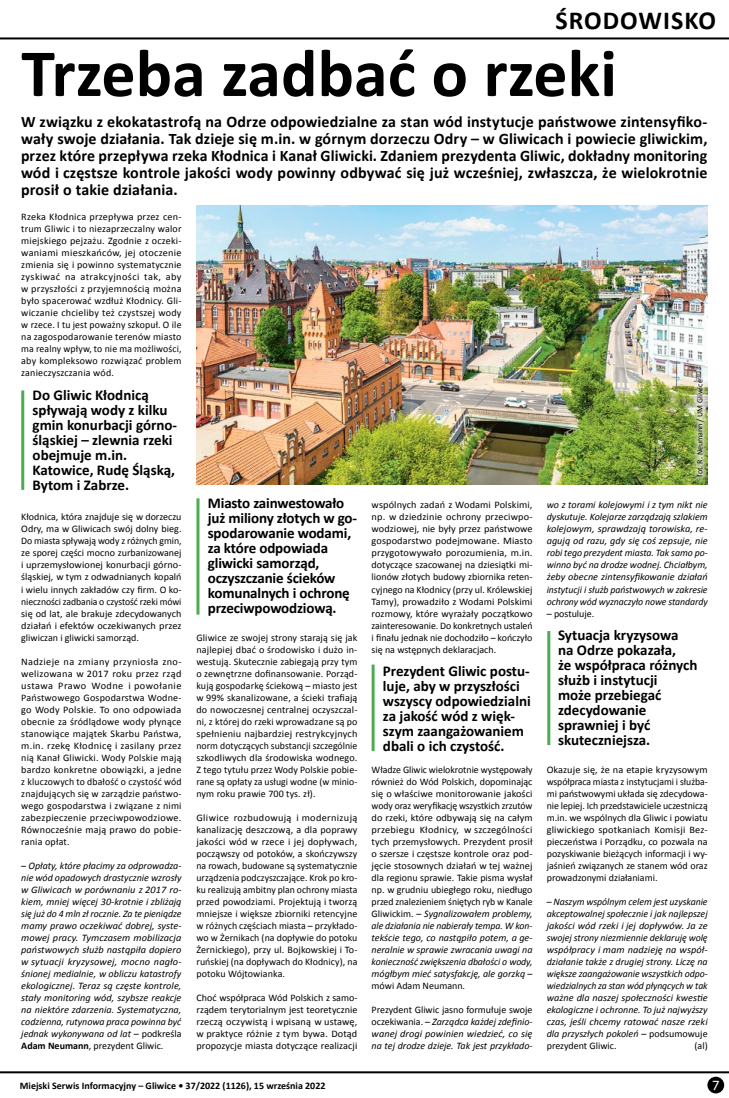
<style>
.page{position:relative;width:729px;height:1098px;background:#fff}
.page>*{position:absolute;margin:0;border:0;box-sizing:border-box;transform-origin:0 0}
.t1{font:700 68px "Calibri";color:#000}
.t2{font:700 26px "Calibri";letter-spacing:.04em;color:#000}
.t3{font:700 16px/17px "Calibri";letter-spacing:.005em;color:#000;text-align:justify}
.t4{font:700 15px/15px "Calibri";color:#000}
.t5{font:13px "Museo Sans 500";color:#fff}
.t6{font:10px/12px "Calibri";color:#000;text-align:justify}
.t7{font:italic 10px/12px "Calibri";color:#000;text-align:justify}
.t8{font:700 10px "Calibri";color:#000}
.t9{font:8px "Calibri";color:#000}
.s1{font-style:normal}
.s2{font-weight:700;font-style:normal}
.s3{font-style:italic}
</style>
<div class="page">
<hr style="left:0;top:37px;width:729px;height:2px;background:#000">
<hr style="left:0;top:1070px;width:729px;height:2px;background:#000">
<div style="left:707px;top:1076px;width:17px;height:16px;background:#000;border-radius:50%"></div>
<hr style="left:21px;top:390px;width:3px;height:99px;background:#4bac52">
<hr style="left:196px;top:498px;width:3px;height:116px;background:#4bac52">
<hr style="left:371px;top:664px;width:3px;height:87px;background:#4bac52">
<hr style="left:547px;top:631px;width:3px;height:113px;background:#4bac52">
<img style="left:196px;top:205px;width:511px;height:279px">
<div style="left:690px;top:373px;width:19px;height:109px;background:#fff;opacity:.75"></div>
<h2 class="t2" style="left:555px;top:4px;width:162px">ŚRODOWISKO</h2>
<h1 class="t1" style="left:21px;top:30px;width:597px">Trzeba zadbać o rzeki</h1>
<p class="t3" style="left:21px;top:113px;width:688px">W związku z ekokatastrofą na Odrze odpowiedzialne za stan wód instytucje państwowe zintensyfiko&shy;wały swoje działania. Tak dzieje się m.in. w górnym dorzeczu Odry – w Gliwicach i powiecie gliwickim, przez które przepływa rzeka Kłodnica i Kanał Gliwicki. Zdaniem prezydenta Gliwic, dokładny monitoring wód i częstsze kontrole jakości wody powinny odbywać się już wcześniej, zwłaszcza, że wielokrotnie prosił o takie działania.</p>
<p class="t6" style="left:21px;top:211px;width:162px">Rzeka Kłodnica przepływa przez cen&shy;trum Gliwic i to niezaprzeczalny walor miejskiego pejzażu. Zgodnie z oczeki&shy;waniami mieszkańców, jej otoczenie zmienia się i powinno systematycznie zyskiwać na atrakcyjności tak, aby w przyszłości z przyjemnością można było spacerować wzdłuż Kłodnicy. Gli&shy;wiczanie chcieliby też czystszej wody w rzece. I tu jest poważny szkopuł. O ile na zagospodarowanie terenów miasto ma realny wpływ, to nie ma możliwości, aby kompleksowo rozwiązać problem zanieczyszczania wód.</p>
<h3 class="t4" style="left:33px;top:387px;width:146px">Do Gliwic Kłodnicą spływają wody z kilku gmin konurbacji górno&shy;śląskiej – zlewnia rzeki obejmuje m.in.<br>Katowice, Rudę Śląską,<br>Bytom i Zabrze.</h3>
<p class="t6" style="left:21px;top:511px;width:162px">Kłodnica, która znajduje się w dorzeczu Odry, ma w Gliwicach swój dolny bieg.<br>Do miasta spływają wody z różnych gmin, ze sporej części mocno zurbanizowanej i uprzemysłowionej konurbacji górno&shy;śląskiej, w tym z odwadnianych kopalń i wielu innych zakładów czy firm. O ko&shy;nieczności zadbania o czystość rzeki mówi się od lat, ale brakuje zdecydowanych działań i efektów oczekiwanych przez gliwiczan i gliwicki samorząd.</p>
<p class="t6" style="left:21px;top:655px;width:162px">Nadzieje na zmiany przyniosła zno&shy;welizowana w 2017 roku przez rząd ustawa Prawo Wodne i powołanie Państwowego Gospodarstwa Wodne&shy;go Wody Polskie. To ono odpowiada obecnie za śródlądowe wody płynące stanowiące majątek Skarbu Państwa, m.in. rzekę Kłodnicę i zasilany przez nią Kanał Gliwicki. Wody Polskie mają bardzo konkretne obowiązki, a jedne z kluczowych to dbałość o czystość wód znajdujących się w zarządzie państwo&shy;wego gospodarstwa i związane z nimi zabezpieczenie przeciwpowodziowe.<br>Równocześnie mają prawo do pobie&shy;rania opłat.</p>
<p class="t7" style="left:21px;top:858px;width:162px"><span class="s1">–</span> Opłaty, które płacimy za odprowadza&shy;nie wód opadowych drastycznie wzrosły w Gliwicach w porównaniu z 2017 ro&shy;kiem, mniej więcej 30-krotnie i zbliżają się już do 4 mln zł rocznie. Za te pieniądze mamy prawo oczekiwać dobrej, syste&shy;mowej pracy. Tymczasem mobilizacja państwowych służb nastąpiła dopiero w sytuacji kryzysowej, mocno nagło&shy;śnionej medialnie, w obliczu katastrofy ekologicznej. Teraz są częste kontrole, stały monitoring wód, szybsze reakcje na niektóre zdarzenia. Systematyczna, codzienna, rutynowa praca powinna być jednak wykonywana od lat <span class="s1">– podkreśla </span><span class="s2">Adam Neumann</span><span class="s1">, prezydent Gliwic.</span></p>
<h3 class="t4" style="left:208px;top:495px;width:151px">Miasto zainwestowało już miliony złotych w go&shy;spodarowanie wodami, za które odpowiada gliwicki samorząd, oczyszczanie ścieków komunalnych i ochronę przeciwpowodziową.</h3>
<p class="t6" style="left:196px;top:631px;width:162px">Gliwice ze swojej strony starają się jak najlepiej dbać o środowisko i dużo in&shy;westują. Skutecznie zabiegają przy tym o zewnętrzne dofinansowanie. Porząd&shy;kują gospodarkę ściekową – miasto jest w 99% skanalizowane, a ścieki trafiają do nowoczesnej centralnej oczyszczal&shy;ni, z której do rzeki wprowadzane są po spełnieniu najbardziej restrykcyjnych norm dotyczących substancji szczególnie szkodliwych dla środowiska wodnego.<br>Z tego tytułu przez Wody Polskie pobie&shy;rane są opłaty za usługi wodne (w minio&shy;nym roku prawie 700 tys. zł).</p>
<p class="t6" style="left:196px;top:811px;width:162px">Gliwice rozbudowują i modernizują kanalizację deszczową, a dla poprawy jakości wód w rzece i jej dopływach, począwszy od potoków, a skończywszy na rowach, budowane są systematycznie urządzenia podczyszczające. Krok po kro&shy;ku realizują ambitny plan ochrony miasta przed powodziami. Projektują i tworzą mniejsze i większe zbiorniki retencyjne w różnych częściach miasta – przykłado&shy;wo w Żernikach (na dopływie do potoku Żernickiego), przy ul. Bojkowskiej i To&shy;ruńskiej (na dopływach do Kłodnicy), na potoku Wójtowianka.</p>
<p class="t6" style="left:196px;top:991px;width:162px">Choć współpraca Wód Polskich z samo&shy;rządem terytorialnym jest teoretycznie rzeczą oczywistą i wpisaną w ustawę, w praktyce różnie z tym bywa. Dotąd propozycje miasta dotyczące realizacji</p>
<p class="t6" style="left:371px;top:499px;width:162px">wspólnych zadań z Wodami Polskimi, np. w dziedzinie ochrony przeciwpo&shy;wodziowej, nie były przez państwowe gospodarstwo podejmowane. Miasto przygotowywało porozumienia, m.in. dotyczące szacowanej na dziesiątki mi&shy;lionów złotych budowy zbiornika reten&shy;cyjnego na Kłodnicy (przy ul. Królewskiej Tamy), prowadziło z Wodami Polskimi rozmowy, które wyrażały początkowo zainteresowanie. Do konkretnych ustaleń i finału jednak nie dochodziło – kończyło się na wstępnych deklaracjach.</p>
<h3 class="t4" style="left:383px;top:663px;width:149px">Prezydent Gliwic postu&shy;luje, aby w przyszłości wszyscy odpowiedzialni za jakość wód z więk&shy;szym zaangażowaniem dbali o ich czystość.</h3>
<p class="t6" style="left:371px;top:763px;width:162px">Władze Gliwic wielokrotnie występowały również do Wód Polskich, dopominając się o właściwe monitorowanie jakości wody oraz weryfikację wszystkich zrzutów do rzeki, które odbywają się na całym przebiegu Kłodnicy, w szczególności tych przemysłowych. Prezydent prosił o szersze i częstsze kontrole oraz pod&shy;jęcie stosownych działań w tej ważnej dla regionu sprawie. Takie pisma wysłał np. w grudniu ubiegłego roku, niedługo przed znalezieniem śniętych ryb w Kanale Gliwickim. – <span class="s3">Sygnalizowałem problemy, ale działania nie nabierały tempa. W kon&shy;tekście tego, co nastąpiło potem, a ge&shy;neralnie w sprawie zwracania uwagi na konieczność zwiększenia dbałości o wody, mógłbym mieć satysfakcję, ale gorzką</span> – mówi Adam Neumann.</p>
<p class="t7" style="left:371px;top:1002px;width:162px"><span class="s1">Prezydent Gliwic jasno formułuje swoje oczekiwania. –</span> Zarządca każdej zdefinio&shy;wanej drogi powinien wiedzieć, co się na tej drodze dzieje. Tak jest przykłado-</p>
<p class="t9" style="left:694px;top:476px;width:99px;rotate:-90deg">fot. R. Neumann / UM Gliwice</p>
<p class="t7" style="left:546px;top:498px;width:162px">wo z torami kolejowymi i z tym nikt nie dyskutuje. Kolejarze zarządzają szlakiem kolejowym, sprawdzają torowiska, re&shy;agują od razu, gdy się coś zepsuje, nie robi tego prezydent miasta. Tak samo po&shy;winno być na drodze wodnej. Chciałbym, żeby obecne zintensyfikowanie działań instytucji i służb państwowych w zakresie ochrony wód wyznaczyło nowe standardy</p>
<p class="t6" style="left:546px;top:607px;width:49px">– postuluje.</p>
<h3 class="t4" style="left:558px;top:627px;width:141px">Sytuacja kryzysowa na Odrze pokazała,<br>że współpraca różnych służb i instytucji<br>może przebiegać zdecydowanie sprawniej i być skuteczniejsza.</h3>
<p class="t6" style="left:546px;top:763px;width:162px">Okazuje się, że na etapie kryzysowym współpraca miasta z instytucjami i służba&shy;mi państwowymi układa się zdecydowa&shy;nie lepiej. Ich przedstawiciele uczestniczą m.in. we wspólnych dla Gliwic i powiatu gliwickiego spotkaniach Komisji Bez&shy;pieczeństwa i Porządku, co pozwala na pozyskiwanie bieżących informacji i wy&shy;jaśnień związanych ze stanem wód oraz prowadzonymi działaniami.</p>
<p class="t7" style="left:546px;top:894px;width:162px"><span class="s1">–</span> Naszym wspólnym celem jest uzyskanie akceptowalnej społecznie i jak najlepszej jakości wód rzeki i jej dopływów. Ja ze swojej strony niezmiennie deklaruję wolę współpracy i mam nadzieję na współ&shy;działanie także z drugiej strony. Liczę na większe zaangażowanie wszystkich odpo&shy;wiedzialnych za stan wód płynących w tak ważne dla naszej społeczności kwestie ekologiczne i ochronne. To już najwyższy czas, jeśli chcemy ratować nasze rzeki dla przyszłych pokoleń <span class="s1">– podsumowuje prezydent Gliwic.</span></p>
<p class="t6" style="left:694px;top:1039px;width:15px">(al)</p>
<p class="t8" style="left:20px;top:1079px;width:307px">Miejski Serwis Informacyjny – Gliwice • 37/2022 (1126), 15 września 2022</p>
<h3 class="t5" style="left:712px;top:1077px;width:8px">7</h3>
</div>
